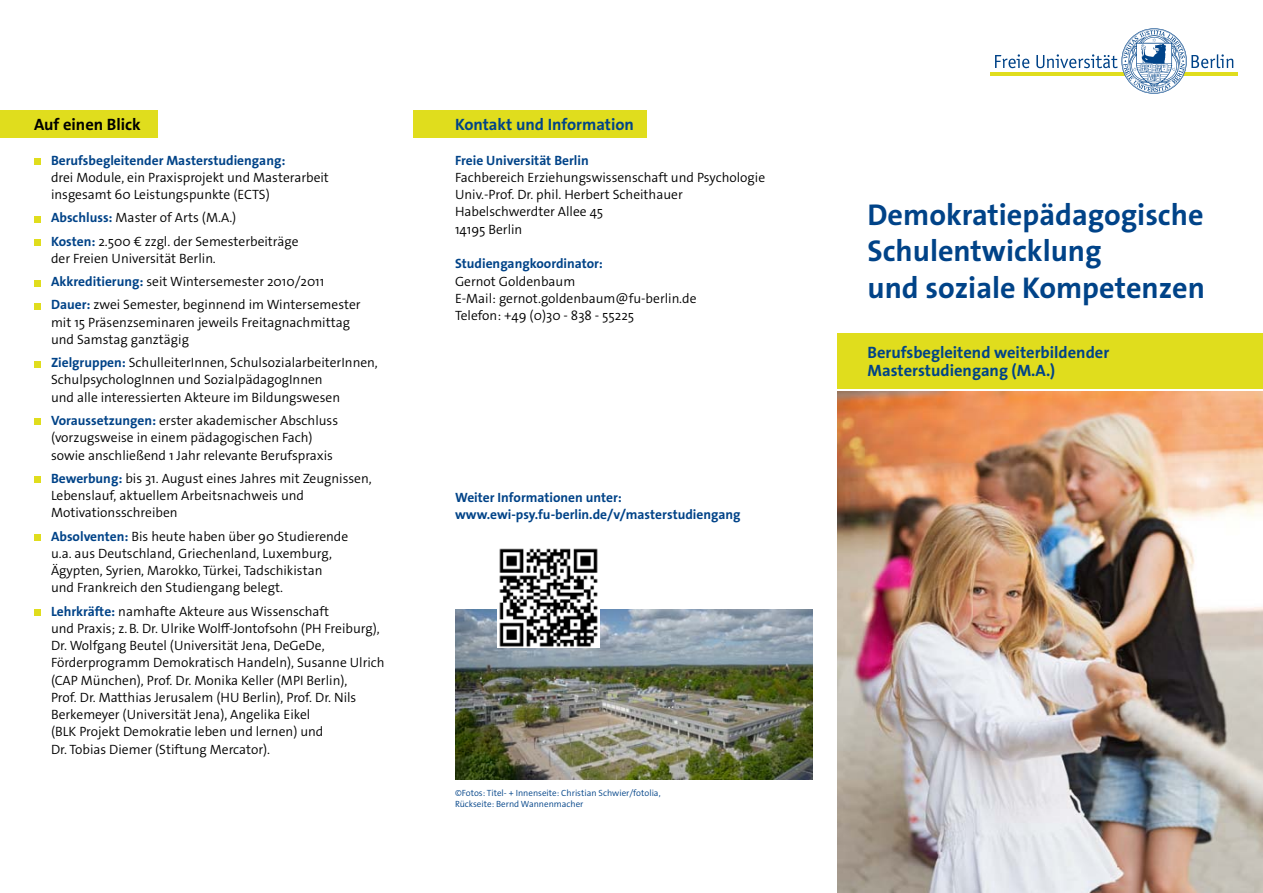
<style>
.page{position:relative;width:1263px;height:893px;background:#fff}
.page>*{position:absolute;margin:0;border:0;box-sizing:border-box;transform-origin:0 0}
.t1{font:700 30.15px/36.3px "The Sans Os F";color:#004388}
.t2{font:700 16.5px/17.2px "The Sans Os F";color:#004388}
.t3{font:700 16.5px "The Sans Os F";color:#000}
.t4{font:300 13.5px/17.2px "The Sans Os F";color:#000}
.t5{font:700 13.5px/17.2px "The Sans Os F";color:#004388}
.t6{font:300 9px/10.8px "The Sans Os F";color:#004388}
.s1{font-weight:700;color:#004388}
</style>
<div class="page">
<div style="left:0;top:111px;width:157px;height:27px;background:#e0dd1d"></div>
<div style="left:413px;top:111px;width:233px;height:27px;background:#e0dd1d"></div>
<div style="left:34px;top:158px;width:6px;height:7px;background:#e0dd1d"></div>
<svg style="left:34px;top:216px;width:6px;height:6px"></svg>
<div style="left:34px;top:239px;width:6px;height:7px;background:#e0dd1d"></div>
<svg style="left:34px;top:280px;width:6px;height:6px"></svg>
<svg style="left:34px;top:303px;width:6px;height:6px"></svg>
<svg style="left:34px;top:361px;width:6px;height:6px"></svg>
<svg style="left:34px;top:419px;width:6px;height:6px"></svg>
<div style="left:34px;top:476px;width:6px;height:7px;background:#e0dd1d"></div>
<svg style="left:34px;top:534px;width:6px;height:6px"></svg>
<svg style="left:34px;top:609px;width:6px;height:6px"></svg>
<svg style="left:995px;top:54px;width:34px;height:14px"></svg>
<hr style="left:990px;top:72px;width:247px;height:4px;background:#e0dd1d">
<svg style="left:1036px;top:28px;width:197px;height:66px"></svg>
<div style="left:838px;top:334px;width:425px;height:55px;background:#e0dd1d"></div>
<img style="left:838px;top:391px;width:425px;height:502px">
<img style="left:455px;top:609px;width:357px;height:170px">
<img style="left:497px;top:548px;width:102px;height:100px">
<p class="t3" style="left:34px;top:114px;width:108px">Auf einen Blick</p>
<p class="t5" style="left:51px;top:152px;width:236px">Berufsbegleitender Masterstudiengang:</p>
<p class="t4" style="left:51px;top:169px;width:279px">drei Module, ein Praxisprojekt und Masterarbeit insgesamt 60 Leistungspunkte (ECTS)</p>
<p class="t4" style="left:51px;top:206px;width:249px;line-height:23.2px"><span class="s1">Abschluss:</span> Master of Arts (M.A.)<br><span class="s1">Kosten:</span> 2.500 € zzgl. der Semesterbeiträge</p>
<p class="t4" style="left:51px;top:247px;width:311px;line-height:23.2px">der Freien Universität Berlin.<br><span class="s1">Akkreditierung:</span> seit Wintersemester 2010/2011<br><span class="s1">Dauer:</span> zwei Semester, beginnend im Wintersemester</p>
<p class="t4" style="left:51px;top:314px;width:300px">mit 15 Präsenzseminaren jeweils Freitagnachmittag und Samstag ganztägig</p>
<p class="t4" style="left:51px;top:354px;width:328px"><span class="s1">Zielgruppen:</span> SchulleiterInnen, SchulsozialarbeiterInnen,<br>SchulpsychologInnen und SozialpädagogInnen<br>und alle interessierten Akteure im Bildungswesen</p>
<p class="t4" style="left:51px;top:412px;width:289px"><span class="s1">Voraussetzungen:</span> erster akademischer Abschluss (vorzugsweise in einem pädagogischen Fach) sowie anschließend 1 Jahr relevante Berufspraxis</p>
<p class="t4" style="left:51px;top:470px;width:322px"><span class="s1">Bewerbung:</span> bis 31. August eines Jahres mit Zeugnissen,<br>Lebenslauf, aktuellem Arbeitsnachweis und<br>Motivationsschreiben</p>
<p class="t4" style="left:51px;top:527px;width:299px"><span class="s1">Absolventen:</span> Bis heute haben über 90 Studierende u.a. aus Deutschland, Griechenland, Luxemburg, Ägypten, Syrien, Marokko, Türkei, Tadschikistan und Frankreich den Studiengang belegt.</p>
<p class="t4" style="left:51px;top:602px;width:335px"><span class="s1">Lehrkräfte:</span> namhafte Akteure aus Wissenschaft<br>und Praxis; z.B. Dr. Ulrike Wolff-Jontofsohn (PH Freiburg), Dr. Wolfgang Beutel (Universität Jena, DeGeDe, Förderprogramm Demokratisch Handeln), Susanne Ulrich (CAP München), Prof. Dr. Monika Keller (MPI Berlin),<br>Prof. Dr. Matthias Jerusalem (HU Berlin), Prof. Dr. Nils Berkemeyer (Universität Jena), Angelika Eikel<br>(BLK Projekt Demokratie leben und lernen) und<br>Dr. Tobias Diemer (Stiftung Mercator).</p>
<p class="t2" style="left:455px;top:116px;width:181px">Kontakt und Information</p>
<p class="t5" style="left:455px;top:152px;width:135px">Freie Universität Berlin</p>
<p class="t4" style="left:455px;top:169px;width:312px">Fachbereich Erziehungswissenschaft und Psychologie Univ.-Prof. Dr. phil. Herbert Scheithauer Habelschwerdter Allee 45<br>14195 Berlin</p>
<p class="t5" style="left:455px;top:255px;width:149px">Studiengangkoordinator:</p>
<p class="t4" style="left:455px;top:272px;width:243px">Gernot Goldenbaum<br>E-Mail: gernot.goldenbaum@fu-berlin.de<br>Telefon: +49 (0)30 - 838 - 55225</p>
<p class="t5" style="left:455px;top:489px;width:287px">Weiter Informationen unter: www.ewi-psy.fu-berlin.de/v/masterstudiengang</p>
<p class="t6" style="left:455px;top:788px;width:207px">©Fotos: Titel- + Innenseite: Christian Schwier/fotolia,<br>Rückseite: Bernd Wannenmacher</p>
<h1 class="t1" style="left:867px;top:197px;width:339px">Demokratiepädagogische<br>Schulentwicklung<br>und soziale Kompetenzen</h1>
<p class="t2" style="left:867px;top:344px;width:243px">Berufsbegleitend weiterbildender<br>Masterstudiengang (M.A.)</p>
</div>
